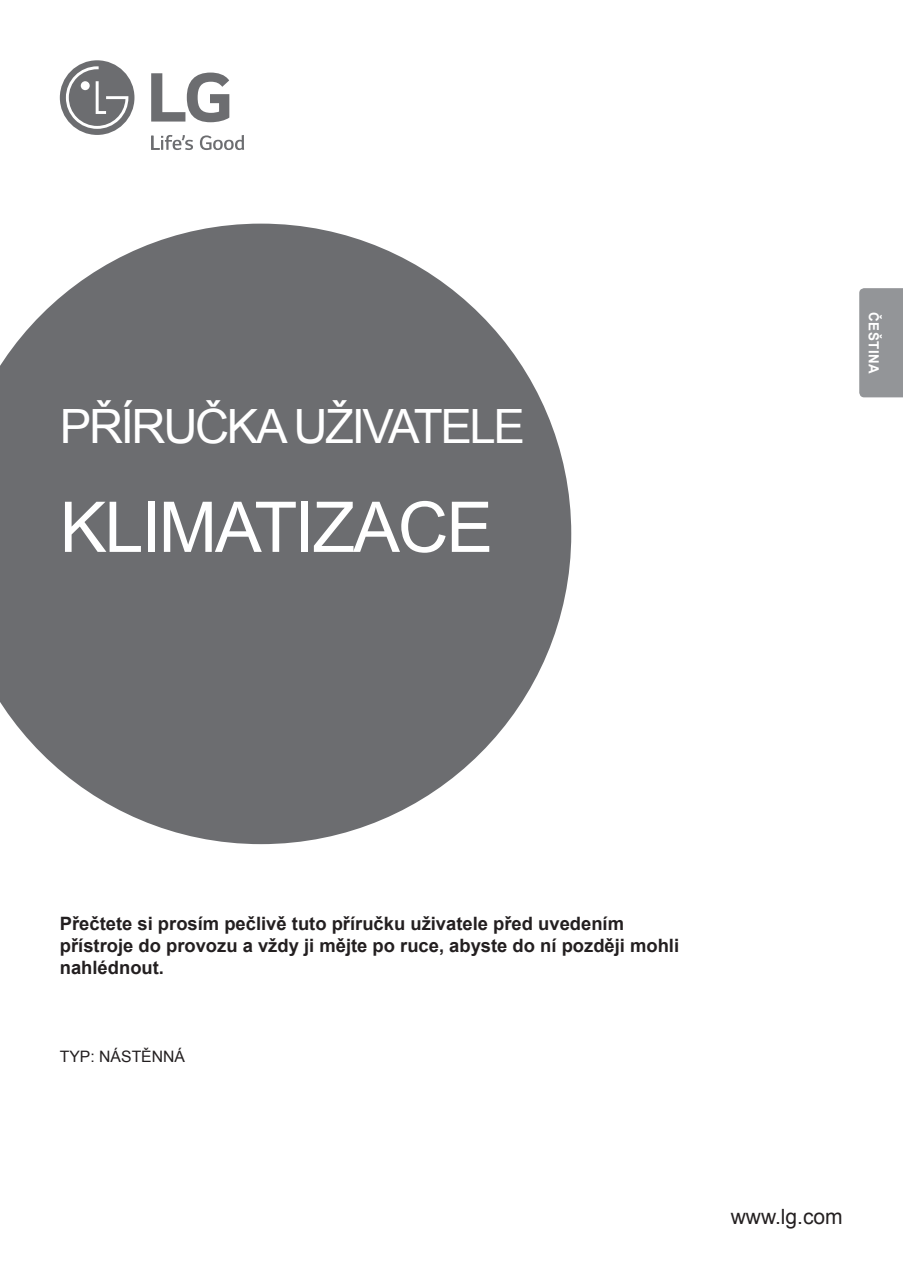
<style>
.page{position:relative;width:903px;height:1275px;background:#fff}
.page>*{position:absolute;margin:0;border:0;box-sizing:border-box;transform-origin:0 0}
.cella_layout{font:70px "Arial";letter-spacing:-.03em;color:#fff}
.cella_layout-2{font:47.25px "Arial";letter-spacing:-.05em;color:#fff}
.cella_layout-3{font:21px "Arial";color:#231f20}
.cella_layout-4{font:700 18.38px/22.1px "Arial";color:#231f20}
.cella_layout-5{font:15.75px "Arial";color:#231f20}
.t1{font:700 14px "Arial";letter-spacing:.035em;color:#fff;scale:.95 1}
</style>
<div class="page">
<svg style="left:0;top:223px;width:571px;height:621px;fill:#6c6d70"></svg>
<div style="left:859px;top:288px;width:43px;height:109px;background:#939598"></div>
<div style="left:60px;top:60px;width:74px;height:75px;background:#6c6d70;border-radius:50%"></div>
<svg style="left:66px;top:66px;width:62px;height:63px"></svg>
<svg style="left:151px;top:135px;width:42px;height:15px"></svg>
<svg style="left:200px;top:135px;width:44px;height:15px"></svg>
<svg style="left:151px;top:73px;width:78px;height:49px"></svg>
<p class="cella_layout-2" style="left:60px;top:393px;width:466px">PŘÍRUČKA UŽIVATELE</p>
<p class="cella_layout" style="left:60px;top:479px;width:434px">KLIMATIZACE</p>
<p class="t1" style="left:883px;top:312px;width:66px;rotate:90deg">ČEŠTINA</p>
<p class="cella_layout-4" style="left:60px;top:912px;width:620px">Přečtete si prosím pečlivě tuto příručku uživatele před uvedením přístroje do provozu a vždy ji mějte po ruce, abyste do ní později mohli nahlédnout.</p>
<p class="cella_layout-5" style="left:60px;top:1045px;width:127px">TYP: NÁSTĚNNÁ</p>
<p class="cella_layout-3" style="left:730px;top:1202px;width:114px">www.lg.com</p>
</div>
